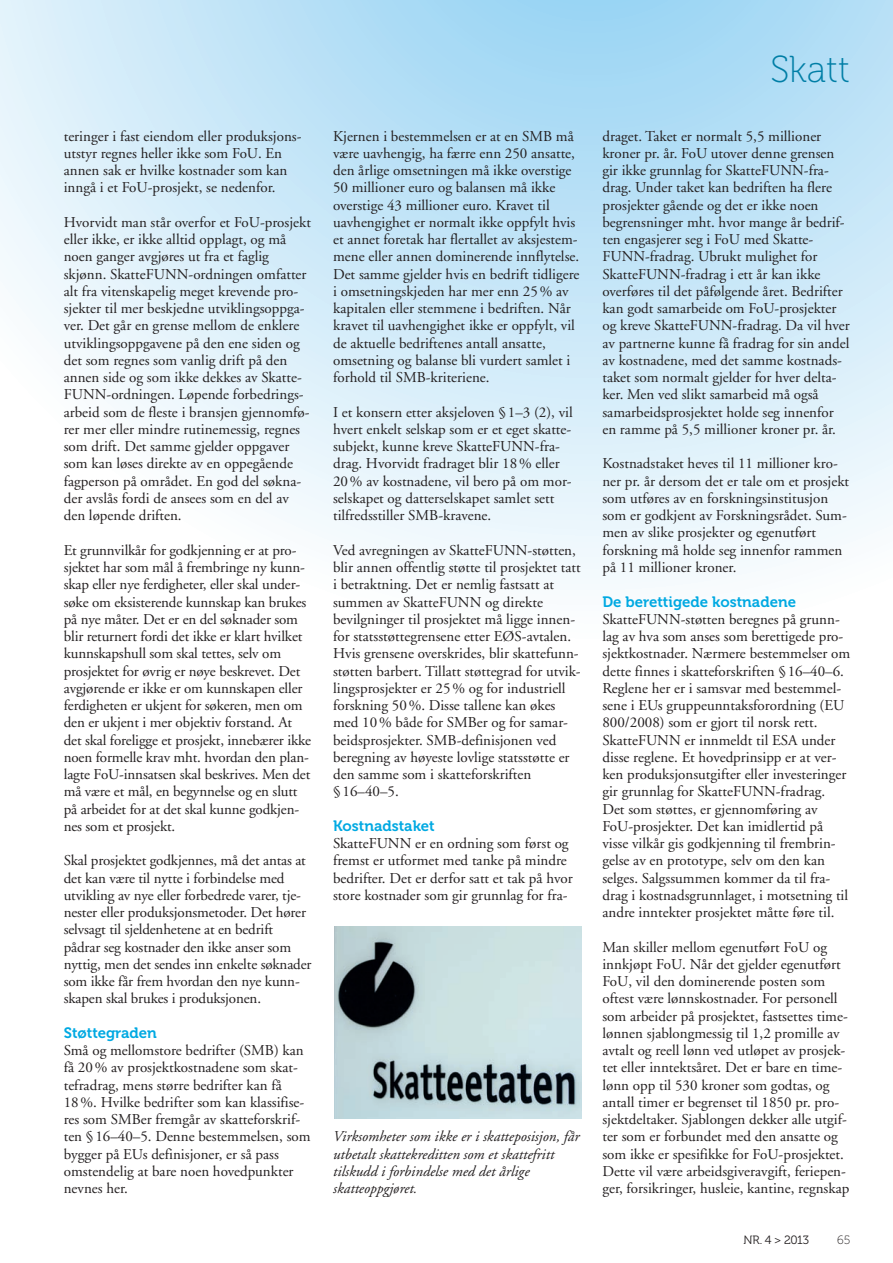
<style>
.page{position:relative;width:893px;height:1263px;background:#fff}
.page>*{position:absolute;margin:0;border:0;box-sizing:border-box;transform-origin:0 0}
.t1{font:37.5px "Museo 100";color:#007ea6}
.t2{font:15px/17.2px "Adobe Garamond";color:#231f20}
.t3{font:italic 15px/17.2px "Adobe Garamond";color:#231f20}
.t4{font:15px "Museo 700";color:#00a9e2}
.t5{font:12px "Museo 300";letter-spacing:-.025em;color:#231f20}
.t6{font:12px "Museo 100";color:#231f20}
</style>
<div class="page">
<svg style="left:0;top:0;width:893px;height:584px"></svg>
<img style="left:334px;top:926px;width:248px;height:193px">
<p class="t2" style="left:64px;top:128px;width:239px">teringer i fast eiendom eller produksjons&shy;utstyr regnes heller ikke som FoU. En annen sak er hvilke kostnader som kan inngå i et FoU-prosjekt, se nedenfor.</p>
<p class="t2" style="left:64px;top:214px;width:249px">Hvorvidt man står overfor et FoU-prosjekt eller ikke, er ikke alltid opplagt, og må noen ganger avgjøres ut fra et faglig skjønn. SkatteFUNN-ordningen omfatter alt fra vitenskapelig meget krevende pro&shy;sjekter til mer beskjedne utviklingsoppga&shy;ver. Det går en grense mellom de enklere utviklingsoppgavene på den ene siden og det som regnes som vanlig drift på den annen side og som ikke dekkes av Skatte-FUNN-ordningen. Løpende forbedrings&shy;arbeid som de fleste i bransjen gjennomfø&shy;rer mer eller mindre rutinemessig, regnes som drift. Det samme gjelder oppgaver som kan løses direkte av en oppegående fagperson på området. En god del søkna&shy;der avslås fordi de ansees som en del av den løpende driften.</p>
<p class="t2" style="left:64px;top:542px;width:249px">Et grunnvilkår for godkjenning er at pro&shy;sjektet har som mål å frembringe ny kunn&shy;skap eller nye ferdigheter, eller skal under&shy;søke om eksisterende kunnskap kan brukes på nye måter. Det er en del søknader som blir returnert fordi det ikke er klart hvilket kunnskapshull som skal tettes, selv om prosjektet for øvrig er nøye beskrevet. Det avgjørende er ikke er om kunnskapen eller ferdigheten er ukjent for søkeren, men om den er ukjent i mer objektiv forstand. At det skal foreligge et prosjekt, innebærer ikke noen formelle krav mht. hvordan den plan&shy;lagte FoU-innsatsen skal beskrives. Men det må være et mål, en begynnelse og en slutt på arbeidet for at det skal kunne godkjen&shy;nes som et prosjekt.</p>
<p class="t2" style="left:64px;top:852px;width:249px">Skal prosjektet godkjennes, må det antas at det kan være til nytte i forbindelse med utvikling av nye eller forbedrede varer, tje&shy;nester eller produksjonsmetoder. Det hører selvsagt til sjeldenhetene at en bedrift pådrar seg kostnader den ikke anser som nyttig, men det sendes inn enkelte søknader som ikke får frem hvordan den nye kunn&shy;skapen skal brukes i produksjonen.</p>
<p class="t4" style="left:64px;top:1024px;width:94px">Støttegraden</p>
<p class="t2" style="left:64px;top:1042px;width:248px">Små og mellomstore bedrifter (SMB) kan få 20% av prosjektkostnadene som skat&shy;tefradrag, mens større bedrifter kan få 18%. Hvilke bedrifter som kan klassifise&shy;res som SMBer fremgår av skatteforskrif&shy;ten §16–40–5. Denne bestemmelsen, som bygger på EUs definisjoner, er så pass omstendelig at bare noen hovedpunkter nevnes her.</p>
<p class="t2" style="left:333px;top:128px;width:248px">Kjernen i bestemmelsen er at en SMB må være uavhengig, ha færre enn 250 ansatte, den årlige omsetningen må ikke overstige 50 millioner euro og balansen må ikke overstige 43 millioner euro. Kravet til uavhengighet er normalt ikke oppfylt hvis et annet foretak har flertallet av aksjestem&shy;mene eller annen dominerende innflytelse.<br>Det samme gjelder hvis en bedrift tidligere i omsetningskjeden har mer enn 25% av kapitalen eller stemmene i bedriften. Når kravet til uavhengighet ikke er oppfylt, vil de aktuelle bedriftenes antall ansatte, omsetning og balanse bli vurdert samlet i forhold til SMB-kriteriene.</p>
<p class="t2" style="left:333px;top:404px;width:241px">I et konsern etter aksjeloven §1–3 (2), vil hvert enkelt selskap som er et eget skatte&shy;subjekt, kunne kreve SkatteFUNN-fra&shy;drag. Hvorvidt fradraget blir 18% eller 20% av kostnadene, vil bero på om mor&shy;selskapet og datterselskapet samlet sett tilfredsstiller SMB-kravene.</p>
<p class="t2" style="left:333px;top:542px;width:249px">Ved avregningen av SkatteFUNN-støtten, blir annen offentlig støtte til prosjektet tatt i betraktning. Det er nemlig fastsatt at summen av SkatteFUNN og direkte bevilgninger til prosjektet må ligge innen&shy;for statsstøttegrensene etter EØS-avtalen.<br>Hvis grensene overskrides, blir skattefunn&shy;støtten barbert. Tillatt støttegrad for utvik&shy;lingsprosjekter er 25% og for industriell forskning 50%. Disse tallene kan økes med 10% både for SMBer og for samar&shy;beidsprosjekter. SMB-definisjonen ved beregning av høyeste lovlige statsstøtte er den samme som i skatteforskriften §16–40–5.</p>
<p class="t4" style="left:333px;top:817px;width:103px">Kostnadstaket</p>
<p class="t2" style="left:333px;top:835px;width:241px">SkatteFUNN er en ordning som først og fremst er utformet med tanke på mindre bedrifter. Det er derfor satt et tak på hvor store kostnader som gir grunnlag for fra-</p>
<p class="t3" style="left:333px;top:1128px;width:248px">Virksomheter som ikke er i skatteposisjon, får utbetalt skattekreditten som et skattefritt tilskudd i forbindelse med det årlige skatteoppgjøret.</p>
<h1 class="t1" style="left:770px;top:49px;width:81px">Skatt</h1>
<p class="t2" style="left:602px;top:128px;width:249px">draget. Taket er normalt 5,5 millioner kroner pr. år. FoU utover denne grensen gir ikke grunnlag for SkatteFUNN-fra&shy;drag. Under taket kan bedriften ha flere prosjekter gående og det er ikke noen begrensninger mht. hvor mange år bedrif&shy;ten engasjerer seg i FoU med Skatte-FUNN-fradrag. Ubrukt mulighet for SkatteFUNN-fradrag i ett år kan ikke overføres til det påfølgende året. Bedrifter kan godt samarbeide om FoU-prosjekter og kreve SkatteFUNN-fradrag. Da vil hver av partnerne kunne få fradrag for sin andel av kostnadene, med det samme kostnads&shy;taket som normalt gjelder for hver delta&shy;ker. Men ved slikt samarbeid må også samarbeidsprosjektet holde seg innenfor en ramme på 5,5 millioner kroner pr. år.</p>
<p class="t2" style="left:602px;top:455px;width:248px">Kostnadstaket heves til 11 millioner kro&shy;ner pr. år dersom det er tale om et prosjekt som utføres av en forskningsinstitusjon som er godkjent av Forskningsrådet. Sum&shy;men av slike prosjekter og egenutført forskning må holde seg innenfor rammen på 11 millioner kroner.</p>
<p class="t4" style="left:602px;top:593px;width:195px">De berettigede kostnadene</p>
<p class="t2" style="left:602px;top:611px;width:249px">SkatteFUNN-støtten beregnes på grunn&shy;lag av hva som anses som berettigede pro&shy;sjektkostnader. Nærmere bestemmelser om dette finnes i skatteforskriften §16–40–6.<br>Reglene her er i samsvar med bestemmel&shy;sene i EUs gruppeunntaksforordning (EU 800/2008) som er gjort til norsk rett.<br>SkatteFUNN er innmeldt til ESA under disse reglene. Et hovedprinsipp er at ver&shy;ken produksjonsutgifter eller investeringer gir grunnlag for SkatteFUNN-fradrag.<br>Det som støttes, er gjennomføring av FoU-prosjekter. Det kan imidlertid på visse vilkår gis godkjenning til frembrin&shy;gelse av en prototype, selv om den kan selges. Salgssummen kommer da til fra&shy;drag i kostnadsgrunnlaget, i motsetning til andre inntekter prosjektet måtte føre til.</p>
<p class="t2" style="left:602px;top:938px;width:248px">Man skiller mellom egenutført FoU og innkjøpt FoU. Når det gjelder egenutført FoU, vil den dominerende posten som oftest være lønnskostnader. For personell som arbeider på prosjektet, fastsettes time&shy;lønnen sjablongmessig til 1,2 promille av avtalt og reell lønn ved utløpet av prosjek&shy;tet eller inntektsåret. Det er bare en time&shy;lønn opp til 530 kroner som godtas, og antall timer er begrenset til 1850 pr. pro&shy;sjektdeltaker. Sjablongen dekker alle utgif&shy;ter som er forbundet med den ansatte og som ikke er spesifikke for FoU-prosjektet.<br>Dette vil være arbeidsgiveravgift, feriepen&shy;ger, forsikringer, husleie, kantine, regnskap</p>
<p class="t5" style="left:743px;top:1233px;width:67px">NR. 4 &gt; 2013</p>
<p class="t6" style="left:837px;top:1233px;width:15px">65</p>
</div>
